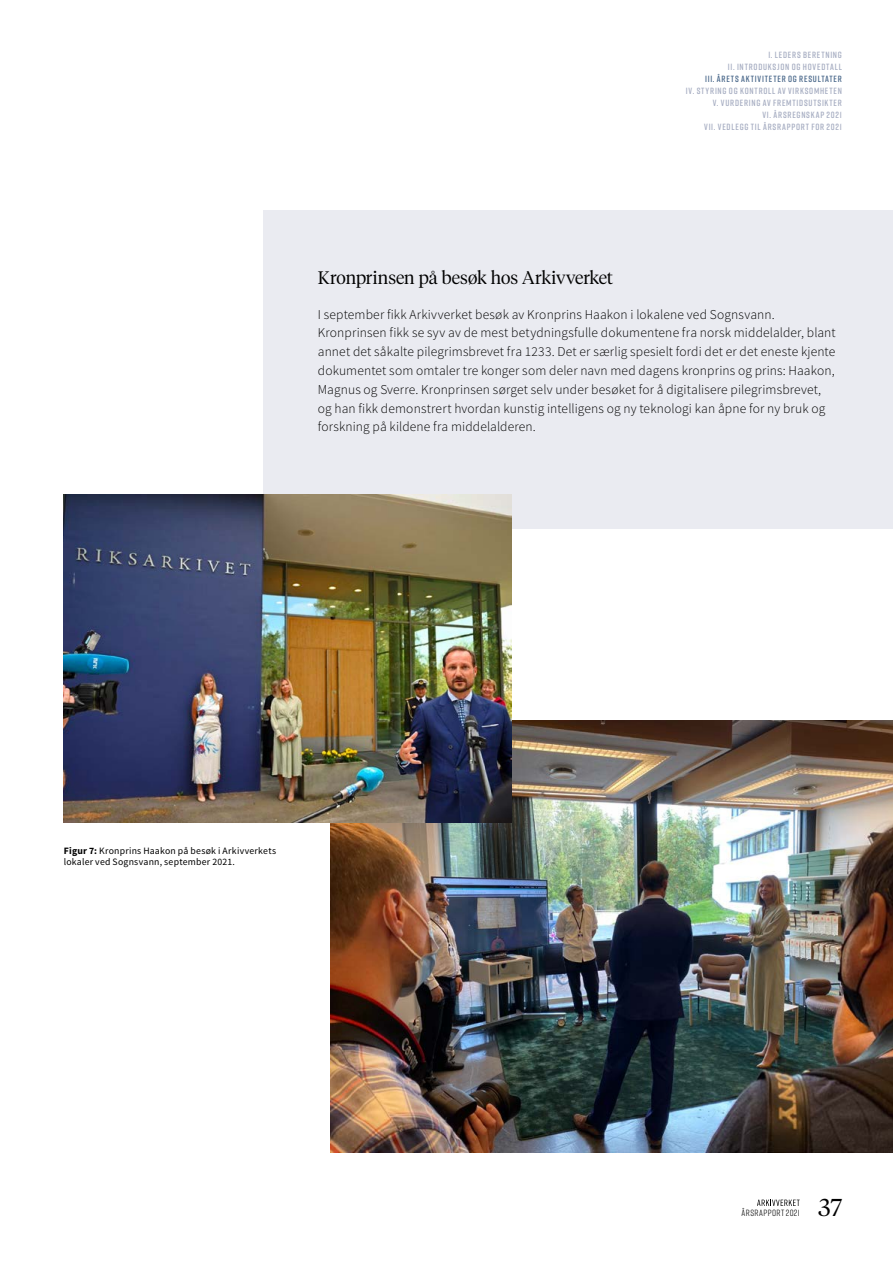
<style>
.page{position:relative;width:893px;height:1263px;background:#fff}
.page>*{position:absolute;margin:0;border:0;box-sizing:border-box;transform-origin:0 0}
.t1{font:300 24.3px "Tiempos Headline";color:#000}
.t2{font:300 18px "Tiempos Headline";letter-spacing:-.005em;color:#000}
.t3{font:300 13.5px/18.8px "Source Sans Pro";letter-spacing:.01em;color:#000}
.t4{font:9.75px/11.7px "Source Sans Pro";letter-spacing:.025em;color:#000}
.t5{font:600 9px/12px "Rift";letter-spacing:.085em;color:#a5acc1;text-align:right}
.t6{font:600 9px "Rift";letter-spacing:.09em;color:#466588}
.t7{font:9px "Rift";letter-spacing:.045em;color:#000}
.s1{font-weight:700}
</style>
<div class="page">
<svg style="left:757px;top:1199px;width:43px;height:7px"></svg>
<div style="left:264px;top:210px;width:629px;height:319px;background:#eaebf1"></div>
<img style="left:330px;top:721px;width:563px;height:431px">
<img style="left:64px;top:494px;width:448px;height:329px">
<h2 class="t2" style="left:318px;top:265px;width:297px">Kronprinsen på besøk hos Arkivverket</h2>
<p class="t5" style="left:728px;top:48px;width:116px">I. LEDERS BERETNING<br>II. INTRODUKSJON OG HOVEDTALL</p>
<p class="t6" style="left:705px;top:72px;width:138px">III. ÅRETS AKTIVITETER OG RESULTATER</p>
<p class="t5" style="left:686px;top:84px;width:158px">IV. STYRING OG KONTROLL AV VIRKSOMHETEN V. VURDERING AV FREMTIDSUTSIKTER<br>VI. ÅRSREGNSKAP 2021<br>VII. VEDLEGG TIL ÅRSRAPPORT FOR 2021</p>
<p class="t3" style="left:318px;top:305px;width:519px">I september fikk Arkivverket besøk av Kronprins Haakon i lokalene ved Sognsvann.<br>Kronprinsen fikk se syv av de mest betydningsfulle dokumentene fra norsk middelalder, blant annet det såkalte pilegrimsbrevet fra 1233. Det er særlig spesielt fordi det er det eneste kjente dokumentet som omtaler tre konger som deler navn med dagens kronprins og prins: Haakon, Magnus og Sverre. Kronprinsen sørget selv under besøket for å digitalisere pilegrimsbrevet, og han fikk demonstrert hvordan kunstig intelligens og ny teknologi kan åpne for ny bruk og forskning på kildene fra middelalderen.</p>
<p class="t4" style="left:64px;top:845px;width:214px"><span class="s1">Figur 7:</span> Kronprins Haakon på besøk i Arkivverkets lokaler ved Sognsvann, september 2021.</p>
<p class="t7" style="left:741px;top:1207px;width:60px">ÅRSRAPPORT 2021</p>
<h1 class="t1" style="left:818px;top:1191px;width:25px">37</h1>
</div>
